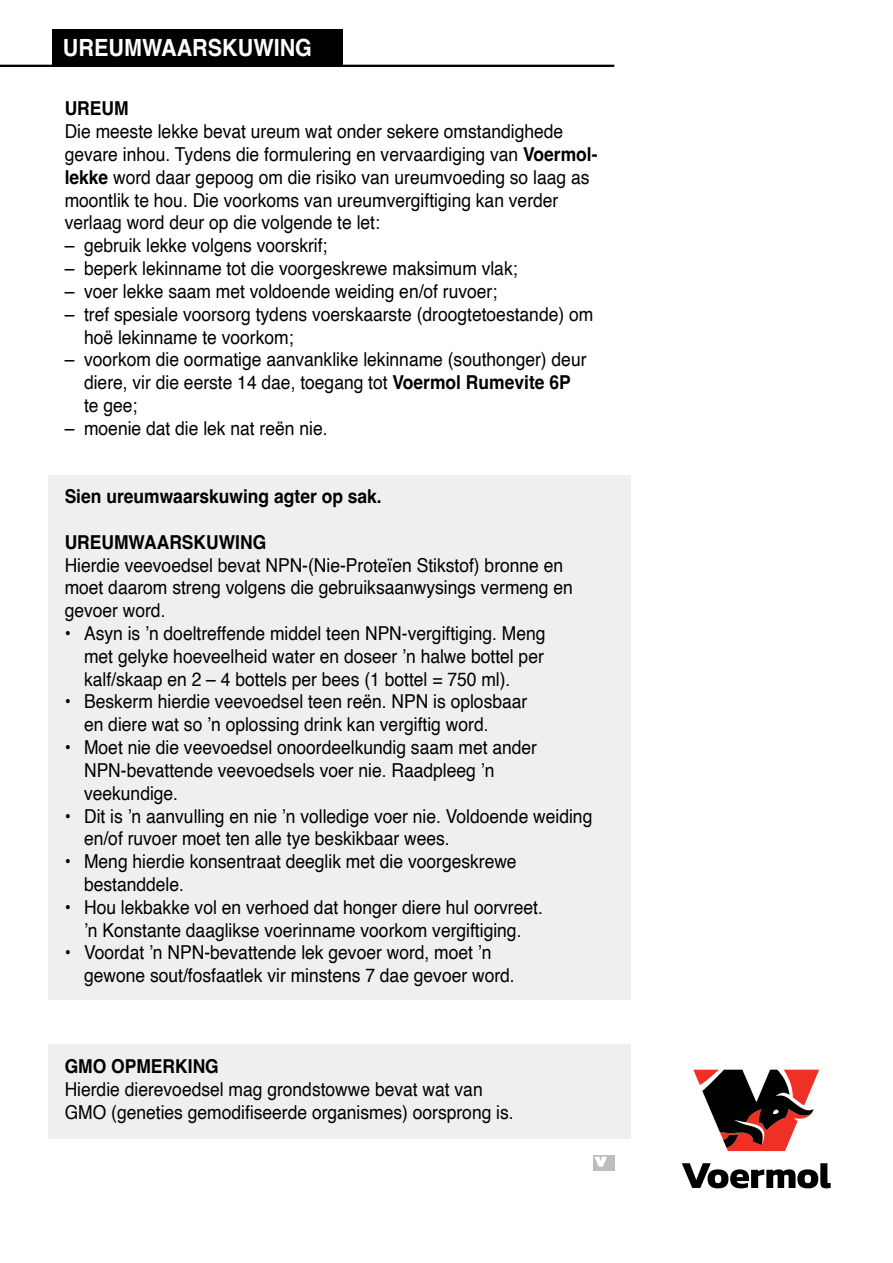
<style>
.page{position:relative;width:893px;height:1263px;background:#fff}
.page>*{position:absolute;margin:0;border:0;box-sizing:border-box;transform-origin:0 0}
.t1{font:700 23.7px "Helvetica";color:#fff;scale:.91 1}
.t2{font:19.2px/22.8px "Helvetica";color:#000;scale:.91 1}
.t3{font:700 19.2px "Helvetica";color:#000;scale:.91 1}
.s1{font-weight:700}
</style>
<div class="page">
<svg style="left:682px;top:1163px;width:149px;height:25px"></svg>
<svg style="left:693px;top:1070px;width:126px;height:81px"></svg>
<div style="left:593px;top:1155px;width:21px;height:15px;background:#bcbec0"></div>
<svg style="left:594px;top:1157px;width:13px;height:9px"></svg>
<div style="left:48px;top:1044px;width:582px;height:95px;background:#efeff0"></div>
<div style="left:48px;top:475px;width:582px;height:524px;background:#efeff0"></div>
<hr style="left:0;top:65px;width:614px;height:2px;background:#000">
<div style="left:52px;top:30px;width:290px;height:37px;background:#000"></div>
<p class="t1" style="left:63px;top:34px;width:275px">UREUMWAARSKUWING</p>
<p class="t3" style="left:65px;top:97px;width:72px">UREUM</p>
<p class="t2" style="left:65px;top:121px;width:587px">Die meeste lekke bevat ureum wat onder sekere omstandighede gevare inhou. Tydens die formulering en vervaardiging van <span class="s1">Voermol&shy;lekke</span> word daar gepoog om die risiko van ureumvoeding so laag as moontlik te hou. Die voorkoms van ureumvergiftiging kan verder verlaag word deur op die volgende te let:</p>
<p class="t2" style="left:65px;top:235px;width:290px">– gebruik lekke volgens voorskrif;</p>
<p class="t2" style="left:65px;top:258px;width:499px">– beperk lekinname tot die voorgeskrewe maksimum vlak;</p>
<p class="t2" style="left:65px;top:280px;width:477px">– voer lekke saam met voldoende weiding en/of ruvoer;</p>
<p class="t2" style="left:84px;top:303px;width:561px;text-indent:-19px">– tref spesiale voorsorg tydens voerskaarste (droogtetoestande) om hoë lekinname te voorkom;</p>
<p class="t2" style="left:84px;top:349px;width:554px;text-indent:-19px">– voorkom die oormatige aanvanklike lekinname (southonger) deur diere, vir die eerste 14 dae, toegang tot <span class="s1">Voermol Rumevite 6P </span>te gee;</p>
<p class="t2" style="left:65px;top:417px;width:290px">– moenie dat die lek nat reën nie.</p>
<p class="t3" style="left:65px;top:485px;width:350px">Sien ureumwaarskuwing agter op sak.</p>
<p class="t3" style="left:65px;top:530px;width:223px">UREUMWAARSKUWING</p>
<p class="t2" style="left:65px;top:554px;width:560px">Hierdie veevoedsel bevat NPN-(Nie-Proteïen Stikstof) bronne en moet daarom streng volgens die gebruiksaanwysings vermeng en gevoer word.</p>
<p class="t2" style="left:84px;top:622px;width:508px;text-align:justify;text-indent:-19px">• Asyn is ’n doeltreffende middel teen NPN-vergiftiging. Meng met gelyke hoeveelheid water en doseer ’n halwe bottel per kalf/skaap en 2 – 4 bottels per bees (1 bottel = 750 ml).</p>
<p class="t2" style="left:84px;top:691px;width:489px;text-indent:-19px">• Beskerm hierdie veevoedsel teen reën. NPN is oplosbaar en diere wat so ’n oplossing drink kan vergiftig word.</p>
<p class="t2" style="left:84px;top:736px;width:499px;text-indent:-19px">• Moet nie die veevoedsel onoordeelkundig saam met ander<br>NPN-bevattende veevoedsels voer nie. Raadpleeg ’n veekundige.</p>
<p class="t2" style="left:84px;top:805px;width:560px;text-indent:-19px">• Dit is ’n aanvulling en nie ’n volledige voer nie. Voldoende weiding en/of ruvoer moet ten alle tye beskikbaar wees.</p>
<p class="t2" style="left:84px;top:850px;width:477px;text-indent:-19px">• Meng hierdie konsentraat deeglik met die voorgeskrewe bestanddele.</p>
<p class="t2" style="left:65px;top:896px;width:527px;text-align:center">• Hou lekbakke vol en verhoed dat honger diere hul oorvreet. ’n Konstante daaglikse voerinname voorkom vergiftiging.</p>
<p class="t2" style="left:84px;top:942px;width:475px;text-indent:-19px">• Voordat ’n NPN-bevattende lek gevoer word, moet ’n gewone sout/fosfaatlek vir minstens 7 dae gevoer word.</p>
<p class="t3" style="left:65px;top:1055px;width:171px">GMO OPMERKING</p>
<p class="t2" style="left:65px;top:1079px;width:495px">Hierdie dierevoedsel mag grondstowwe bevat wat van<br>GMO (geneties gemodifiseerde organismes) oorsprong is.</p>
</div>
